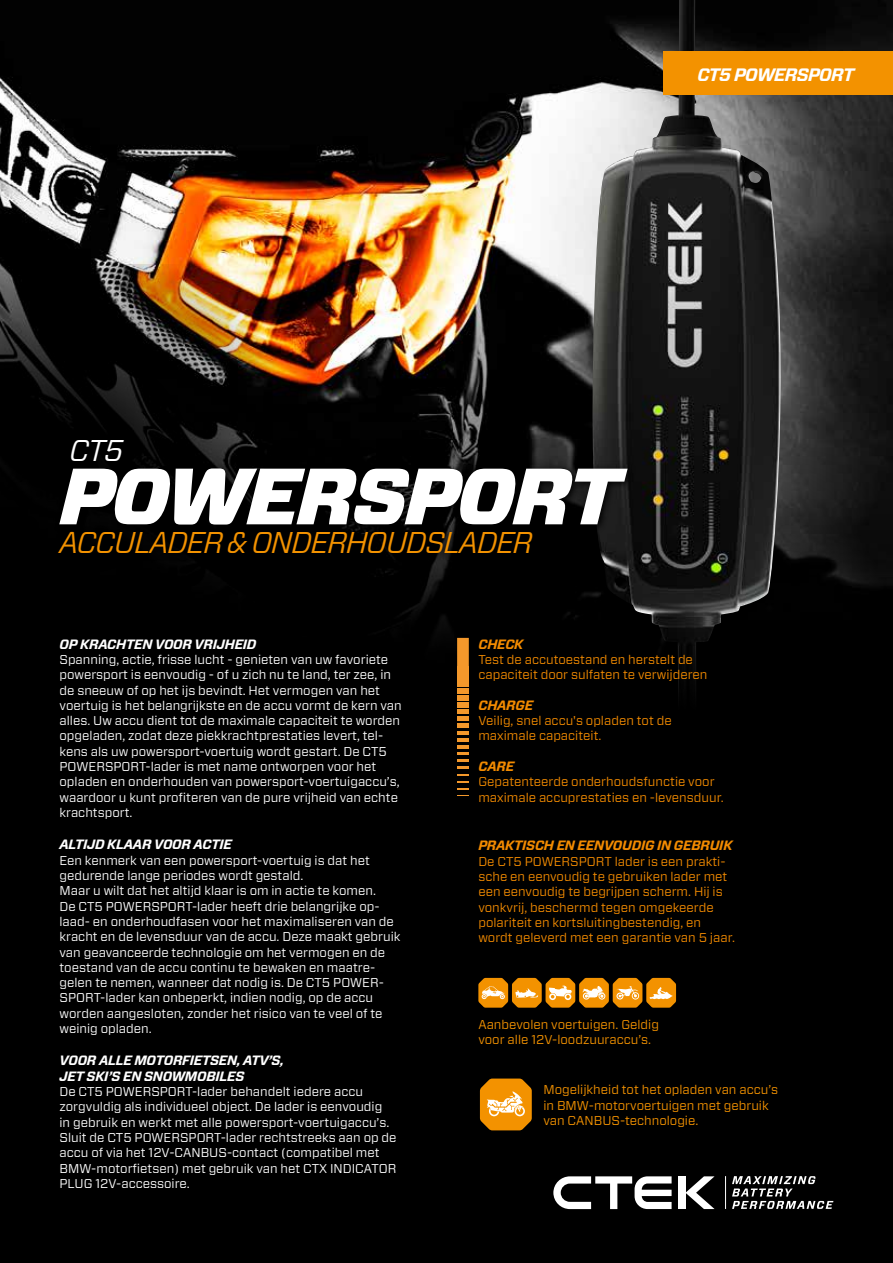
<style>
.page{position:relative;width:893px;height:1263px;background:#000}
.page>*{position:absolute;margin:0;border:0;box-sizing:border-box;transform-origin:0 0}
.t1{font:italic 900 79.5px "Forza";letter-spacing:-.04em;color:#fff}
.t2{font:italic 30px "Forza";letter-spacing:-.04em;color:#f39200}
.t3{font:italic 30px "Forza";color:#fff}
.t4{font:italic 700 18px "Forza";letter-spacing:-.04em;color:#fff}
.t5{font:italic 700 13.5px/16.2px "Forza";letter-spacing:-.02em;color:#fff}
.t6{font:italic 700 13.5px "Forza";letter-spacing:-.02em;color:#f38b00}
.t7{font:12.75px/15.3px "Forza";color:#fff}
.t8{font:12.75px/15.3px "Forza";color:#f38b00}
.t9{font:12.75px/15.3px "Forza";color:#f39200}
</style>
<div class="page">
<img style="left:0;top:0;width:893px;height:708px">
<img style="left:593px;top:0;width:188px;height:708px">
<svg style="left:0;top:264px;width:302px;height:385px"></svg>
<div style="left:663px;top:52px;width:230px;height:43px;background:#f39200"></div>
<div style="left:678px;top:1176px;width:7px;height:33px;background:#fff"></div>
<svg style="left:685px;top:1176px;width:30px;height:33px"></svg>
<svg style="left:553px;top:1176px;width:119px;height:33px"></svg>
<svg style="left:732px;top:1176px;width:101px;height:33px"></svg>
<hr style="left:725px;top:1176px;width:1px;height:33px;background:#fff">
<svg style="left:480px;top:1078px;width:52px;height:52px;background:#de9425"></svg>
<div style="left:54px;top:435px;width:582px;height:126px;background:#000"></div>
<svg style="left:457px;top:638px;width:12px;height:28px"></svg>
<div style="left:457px;top:666px;width:12px;height:7px;background:#f4982b"></div>
<div style="left:457px;top:674px;width:12px;height:6px;background:#f4982b"></div>
<div style="left:457px;top:681px;width:12px;height:6px;background:#f4982b"></div>
<div style="left:457px;top:688px;width:12px;height:6px;background:#f4982b"></div>
<div style="left:457px;top:695px;width:12px;height:5px;background:#f4982b"></div>
<div style="left:457px;top:702px;width:12px;height:5px;background:#f4982b"></div>
<div style="left:457px;top:709px;width:12px;height:5px;background:#f4982b"></div>
<div style="left:457px;top:716px;width:12px;height:5px;background:#f4982b"></div>
<hr style="left:457px;top:724px;width:12px;height:4px;background:#f4982b">
<hr style="left:457px;top:731px;width:12px;height:4px;background:#f4982b">
<svg style="left:457px;top:738px;width:12px;height:44px"></svg>
<svg style="left:457px;top:788px;width:12px;height:1px"></svg>
<svg style="left:457px;top:795px;width:12px;height:1px"></svg>
<svg style="left:478px;top:978px;width:198px;height:30px;background:#c88623"></svg>
<h3 class="t4" style="left:697px;top:62px;width:158px">CT5 POWERSPORT</h3>
<h2 class="t3" style="left:70px;top:430px;width:55px">CT5</h2>
<h1 class="t1" style="left:60px;top:441px;width:562px">POWERSPORT</h1>
<h2 class="t2" style="left:60px;top:522px;width:475px">ACCULADER &amp; ONDERHOUDSLADER</h2>
<p class="t5" style="left:60px;top:636px;width:199px">OP KRACHTEN VOOR VRIJHEID</p>
<p class="t7" style="left:60px;top:652px;width:344px">Spanning, actie, frisse lucht - genieten van uw favoriete powersport is eenvoudig - of u zich nu te land, ter zee, in de sneeuw of op het ijs bevindt. Het vermogen van het voertuig is het belangrijkste en de accu vormt de kern van alles. Uw accu dient tot de maximale capaciteit te worden opgeladen, zodat deze piekkrachtprestaties levert, tel&shy;kens als uw powersport-voertuig wordt gestart. De CT5<br>POWERSPORT-lader is met name ontworpen voor het opladen en onderhouden van powersport-voertuigaccu’s, waardoor u kunt profiteren van de pure vrijheid van echte krachtsport.</p>
<p class="t5" style="left:60px;top:837px;width:174px">ALTIJD KLAAR VOOR ACTIE</p>
<p class="t7" style="left:60px;top:852px;width:342px">Een kenmerk van een powersport-voertuig is dat het gedurende lange periodes wordt gestald.<br>Maar u wilt dat het altijd klaar is om in actie te komen.<br>De CT5 POWERSPORT-lader heeft drie belangrijke op&shy;laad- en onderhoudfasen voor het maximaliseren van de kracht en de levensduur van de accu. Deze maakt gebruik van geavanceerde technologie om het vermogen en de toestand van de accu continu te bewaken en maatre&shy;gelen te nemen, wanneer dat nodig is. De CT5 POWER-SPORT-lader kan onbeperkt, indien nodig, op de accu worden aangesloten, zonder het risico van te veel of te weinig opladen.</p>
<p class="t5" style="left:60px;top:1052px;width:226px">VOOR ALLE MOTORFIETSEN, ATV’S,<br>JET SKI’S EN SNOWMOBILES</p>
<p class="t7" style="left:60px;top:1084px;width:339px">De CT5 POWERSPORT-lader behandelt iedere accu zorgvuldig als individueel object. De lader is eenvoudig<br>in gebruik en werkt met alle powersport-voertuigaccu’s.<br>Sluit de CT5 POWERSPORT-lader rechtstreeks aan op de accu of via het 12V-CANBUS-contact (compatibel met BMW-motorfietsen) met gebruik van het CTX INDICATOR PLUG 12V-accessoire.</p>
<p class="t6" style="left:478px;top:635px;width:47px">CHECK</p>
<p class="t8" style="left:478px;top:652px;width:231px">Test de accutoestand en herstelt de capaciteit door sulfaten te verwijderen</p>
<p class="t6" style="left:478px;top:696px;width:56px">CHARGE</p>
<p class="t8" style="left:478px;top:713px;width:195px">Veilig, snel accu's opladen tot de maximale capaciteit.</p>
<p class="t6" style="left:478px;top:757px;width:37px">CARE</p>
<p class="t8" style="left:478px;top:774px;width:247px">Gepatenteerde onderhoudsfunctie voor maximale accuprestaties en -levensduur.</p>
<p class="t6" style="left:478px;top:836px;width:256px">PRAKTISCH EN EENVOUDIG IN GEBRUIK</p>
<p class="t8" style="left:478px;top:853px;width:258px">De CT5 POWERSPORT lader is een prakti&shy;sche en eenvoudig te gebruiken lader met een eenvoudig te begrijpen scherm. Hij is vonkvrij, beschermd tegen omgekeerde polariteit en kortsluitingbestendig, en wordt geleverd met een garantie van 5 jaar.</p>
<p class="t9" style="left:478px;top:1017px;width:182px">Aanbevolen voertuigen. Geldig voor alle 12V-loodzuuraccu’s.</p>
<p class="t9" style="left:543px;top:1082px;width:236px">Mogelijkheid tot het opladen van accu’s in BMW-motorvoertuigen met gebruik van CANBUS-technologie.</p>
</div>
